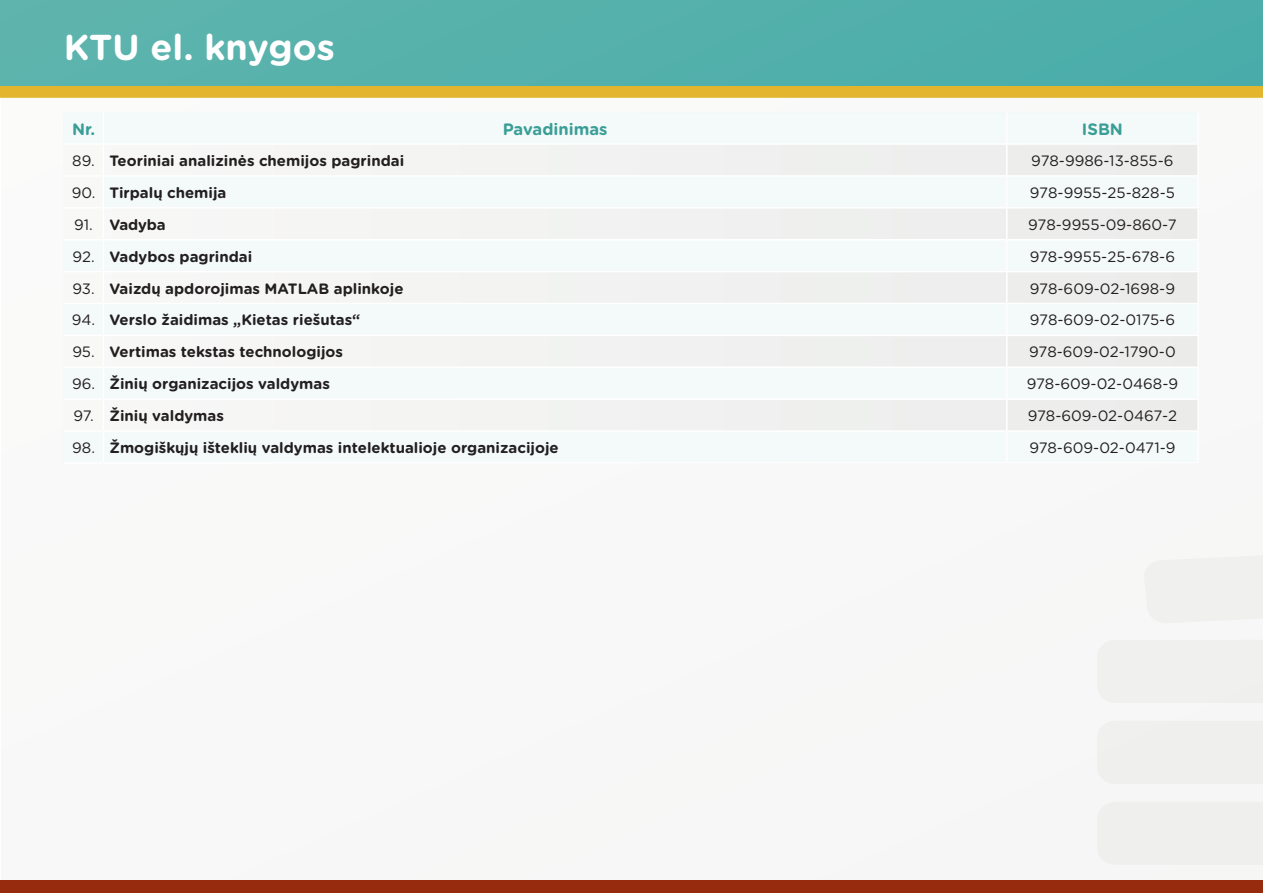
<style>
.page{position:relative;width:1263px;height:893px;background:#fff}
.page>*{position:absolute;margin:0;border:0;box-sizing:border-box;transform-origin:0 0}
.t1{font:700 36px "Gotham Rounded";color:#fff}
.t2{font:700 16.5px "Gotham Rounded";color:#3a9e97}
.t3{font:700 15px "Gotham Rounded";color:#231f20}
.t4{font:15px "Gotham Rounded";color:#231f20}
</style>
<div class="page">
<div style="left:1px;top:0;width:1262px;height:893px;background:#f7f8f7"></div>
<svg style="left:0;top:85px;width:1263px;height:13px;background:#d8b53a"></svg>
<div style="left:0;top:0;width:1263px;height:85px;background:#54b0ab"></div>
<svg style="left:1004px;top:145px;width:193px;height:285px"></svg>
<hr style="left:103px;top:112px;width:1px;height:31px;background:#fff">
<hr style="left:1006px;top:112px;width:1px;height:31px;background:#fff">
<hr style="left:64px;top:143px;width:39px;height:2px;background:#fff">
<hr style="left:103px;top:143px;width:904px;height:2px;background:#fff">
<hr style="left:1007px;top:143px;width:192px;height:2px;background:#fff">
<hr style="left:1006px;top:145px;width:1px;height:30px;background:#fff">
<hr style="left:103px;top:175px;width:904px;height:2px;background:#fff">
<hr style="left:1007px;top:175px;width:192px;height:2px;background:#fff">
<hr style="left:1006px;top:177px;width:1px;height:30px;background:#fff">
<hr style="left:103px;top:207px;width:904px;height:2px;background:#fff">
<hr style="left:1007px;top:207px;width:192px;height:2px;background:#fff">
<hr style="left:1006px;top:209px;width:1px;height:30px;background:#fff">
<hr style="left:103px;top:239px;width:904px;height:1px;background:#fff">
<hr style="left:1007px;top:239px;width:192px;height:1px;background:#fff">
<hr style="left:1006px;top:240px;width:1px;height:31px;background:#fff">
<hr style="left:103px;top:271px;width:904px;height:1px;background:#fff">
<hr style="left:1007px;top:271px;width:192px;height:1px;background:#fff">
<hr style="left:1006px;top:272px;width:1px;height:31px;background:#fff">
<hr style="left:103px;top:303px;width:904px;height:1px;background:#fff">
<hr style="left:1007px;top:303px;width:192px;height:1px;background:#fff">
<hr style="left:1006px;top:304px;width:1px;height:31px;background:#fff">
<hr style="left:103px;top:335px;width:904px;height:1px;background:#fff">
<hr style="left:1007px;top:335px;width:192px;height:1px;background:#fff">
<hr style="left:1006px;top:336px;width:1px;height:30px;background:#fff">
<hr style="left:103px;top:366px;width:904px;height:2px;background:#fff">
<hr style="left:1007px;top:366px;width:192px;height:2px;background:#fff">
<hr style="left:1006px;top:368px;width:1px;height:30px;background:#fff">
<hr style="left:103px;top:398px;width:904px;height:2px;background:#fff">
<hr style="left:1007px;top:398px;width:192px;height:2px;background:#fff">
<hr style="left:1006px;top:400px;width:1px;height:30px;background:#fff">
<hr style="left:103px;top:430px;width:904px;height:2px;background:#fff">
<hr style="left:1007px;top:430px;width:192px;height:2px;background:#fff">
<hr style="left:1006px;top:432px;width:1px;height:30px;background:#fff">
<hr style="left:103px;top:462px;width:904px;height:2px;background:#fff">
<hr style="left:1007px;top:462px;width:192px;height:2px;background:#fff">
<hr style="left:1197px;top:112px;width:2px;height:31px;background:#fff">
<hr style="left:1197px;top:145px;width:2px;height:30px;background:#fff">
<hr style="left:1197px;top:177px;width:2px;height:30px;background:#fff">
<hr style="left:1197px;top:209px;width:2px;height:30px;background:#fff">
<hr style="left:1197px;top:240px;width:2px;height:31px;background:#fff">
<hr style="left:1197px;top:272px;width:2px;height:31px;background:#fff">
<hr style="left:1197px;top:304px;width:2px;height:31px;background:#fff">
<hr style="left:1197px;top:336px;width:2px;height:30px;background:#fff">
<hr style="left:1197px;top:368px;width:2px;height:30px;background:#fff">
<hr style="left:1197px;top:400px;width:2px;height:30px;background:#fff">
<hr style="left:1197px;top:432px;width:2px;height:30px;background:#fff">
<hr style="left:103px;top:336px;width:1px;height:30px;background:#fff">
<hr style="left:64px;top:366px;width:39px;height:2px;background:#fff">
<hr style="left:103px;top:400px;width:1px;height:30px;background:#fff">
<hr style="left:64px;top:430px;width:39px;height:2px;background:#fff">
<hr style="left:103px;top:432px;width:1px;height:30px;background:#fff">
<hr style="left:64px;top:462px;width:39px;height:2px;background:#fff">
<hr style="left:103px;top:368px;width:1px;height:30px;background:#fff">
<hr style="left:64px;top:398px;width:39px;height:2px;background:#fff">
<hr style="left:103px;top:145px;width:1px;height:30px;background:#fff">
<hr style="left:64px;top:175px;width:39px;height:2px;background:#fff">
<hr style="left:103px;top:177px;width:1px;height:30px;background:#fff">
<hr style="left:64px;top:207px;width:39px;height:2px;background:#fff">
<hr style="left:103px;top:209px;width:1px;height:30px;background:#fff">
<hr style="left:64px;top:239px;width:39px;height:1px;background:#fff">
<hr style="left:103px;top:240px;width:1px;height:31px;background:#fff">
<hr style="left:64px;top:271px;width:39px;height:1px;background:#fff">
<hr style="left:103px;top:272px;width:1px;height:31px;background:#fff">
<hr style="left:64px;top:303px;width:39px;height:1px;background:#fff">
<hr style="left:103px;top:304px;width:1px;height:31px;background:#fff">
<hr style="left:64px;top:335px;width:39px;height:1px;background:#fff">
<div style="left:0;top:880px;width:1263px;height:13px;background:#962b0d"></div>
<p class="t1" style="left:64px;top:21px;width:272px">KTU el. knygos</p>
<p class="t2" style="left:72px;top:117px;width:25px">Nr.</p>
<p class="t2" style="left:503px;top:117px;width:106px">Pavadinimas</p>
<p class="t2" style="left:1082px;top:117px;width:43px">ISBN</p>
<p class="t4" style="left:72px;top:150px;width:24px">89.</p>
<p class="t3" style="left:109px;top:150px;width:296px">Teoriniai analizinės chemijos pagrindai</p>
<p class="t4" style="left:1031px;top:150px;width:144px">978-9986-13-855-6</p>
<p class="t4" style="left:72px;top:182px;width:25px">90.</p>
<p class="t3" style="left:109px;top:182px;width:119px">Tirpalų chemija</p>
<p class="t4" style="left:1030px;top:182px;width:147px">978-9955-25-828-5</p>
<p class="t4" style="left:74px;top:214px;width:20px">91.</p>
<p class="t3" style="left:109px;top:213px;width:58px">Vadyba</p>
<p class="t4" style="left:1028px;top:214px;width:150px">978-9955-09-860-7</p>
<p class="t4" style="left:72px;top:246px;width:24px">92.</p>
<p class="t3" style="left:109px;top:245px;width:144px">Vadybos pagrindai</p>
<p class="t4" style="left:1030px;top:246px;width:147px">978-9955-25-678-6</p>
<p class="t4" style="left:72px;top:278px;width:24px">93.</p>
<p class="t3" style="left:109px;top:277px;width:296px">Vaizdų apdorojimas MATLAB aplinkoje</p>
<p class="t4" style="left:1030px;top:278px;width:147px">978-609-02-1698-9</p>
<p class="t4" style="left:72px;top:310px;width:25px">94.</p>
<p class="t3" style="left:109px;top:309px;width:252px">Verslo žaidimas „Kietas riešutas“</p>
<p class="t4" style="left:1030px;top:310px;width:147px">978-609-02-0175-6</p>
<p class="t4" style="left:72px;top:342px;width:24px">95.</p>
<p class="t3" style="left:109px;top:341px;width:235px">Vertimas tekstas technologijos</p>
<p class="t4" style="left:1029px;top:342px;width:148px">978-609-02-1790-0</p>
<p class="t4" style="left:72px;top:374px;width:25px">96.</p>
<p class="t3" style="left:109px;top:373px;width:222px">Žinių organizacijos valdymas</p>
<p class="t4" style="left:1027px;top:374px;width:153px">978-609-02-0468-9</p>
<p class="t4" style="left:73px;top:405px;width:22px">97.</p>
<p class="t3" style="left:109px;top:405px;width:116px">Žinių valdymas</p>
<p class="t4" style="left:1028px;top:405px;width:151px">978-609-02-0467-2</p>
<p class="t4" style="left:72px;top:437px;width:24px">98.</p>
<p class="t3" style="left:109px;top:437px;width:451px">Žmogiškųjų išteklių valdymas intelektualioje organizacijoje</p>
<p class="t4" style="left:1029px;top:437px;width:148px">978-609-02-0471-9</p>
</div>
